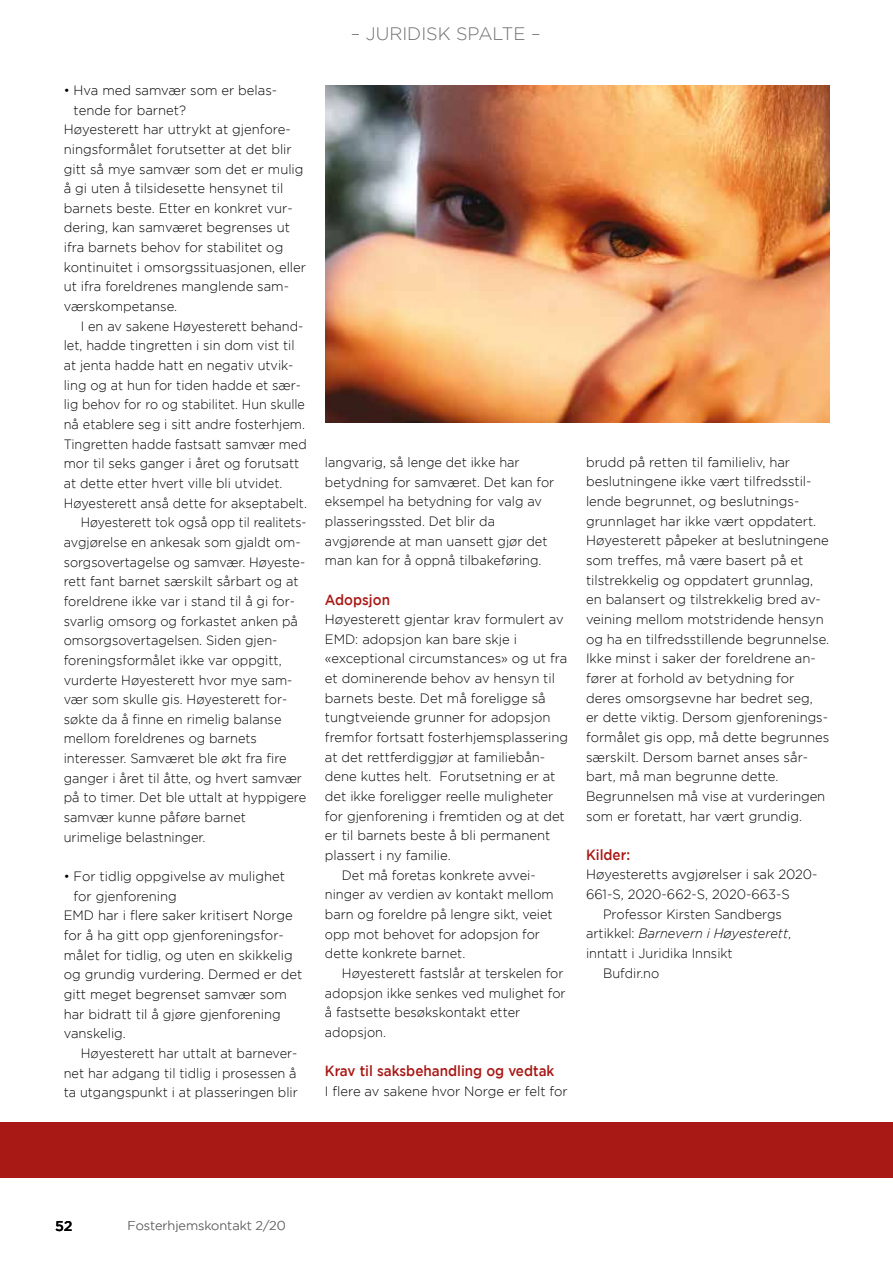
<style>
.page{position:relative;width:893px;height:1263px;background:#fff}
.page>*{position:absolute;margin:0;border:0;box-sizing:border-box;transform-origin:0 0}
.t1{font:300 18px "Gotham";color:#706f6f}
.t2{font:500 14.7px "Gotham";color:#a81815;scale:.92 1}
.t3{font:500 14.25px "Gotham";color:#000}
.t4{font:300 13.5px/19.6px "Gotham";color:#000}
.t5{font:300 13.5px/19.6px "Gotham";color:#000;scale:.95 1}
.t6{font:300 13.5px "Gotham";color:#000;scale:.94 1}
.t7{font:300 13.5px "Gotham";color:#000;scale:.93 1}
.t8{font:300 13.5px "Gotham";color:#000;scale:.91 1}
.t9{font:italic 300 13.5px "Gotham";color:#000;scale:.95 1}
.t10{font:300 12.75px "Gotham";color:#706f6f}
.s1{font-style:normal}
</style>
<div class="page">
<div style="left:0;top:1123px;width:893px;height:55px;background:#a81815"></div>
<img style="left:325px;top:85px;width:505px;height:338px">
<p class="t5" style="left:64px;top:80px;width:226px">• Hva med samvær som er belas-</p>
<p class="t4" style="left:74px;top:100px;width:114px">tende for barnet?</p>
<p class="t4" style="left:64px;top:119px;width:228px">Høyesterett har uttrykt at gjenfore-</p>
<p class="t4" style="left:64px;top:139px;width:229px">ningsformålet forutsetter at det blir</p>
<p class="t4" style="left:64px;top:159px;width:241px">gitt så mye samvær som det er mulig</p>
<p class="t4" style="left:64px;top:178px;width:221px">å gi uten å tilsidesette hensynet til</p>
<p class="t4" style="left:64px;top:198px;width:231px">barnets beste. Etter en konkret vur-</p>
<p class="t4" style="left:64px;top:218px;width:228px">dering, kan samværet begrenses ut</p>
<p class="t4" style="left:64px;top:237px;width:221px">ifra barnets behov for stabilitet og</p>
<p class="t4" style="left:64px;top:257px;width:244px">kontinuitet i omsorgssituasjonen, eller</p>
<p class="t4" style="left:64px;top:277px;width:227px">ut ifra foreldrenes manglende sam-</p>
<p class="t4" style="left:64px;top:296px;width:115px">værskompetanse.</p>
<p class="t5" style="left:81px;top:316px;width:236px">I en av sakene Høyesterett behand-</p>
<p class="t5" style="left:64px;top:336px;width:244px">let, hadde tingretten i sin dom vist til</p>
<p class="t5" style="left:64px;top:355px;width:243px">at jenta hadde hatt en negativ utvik-</p>
<p class="t5" style="left:64px;top:375px;width:251px">ling og at hun for tiden hadde et sær-</p>
<p class="t7" style="left:64px;top:397px;width:261px">lig behov for ro og stabilitet. Hun skulle</p>
<p class="t5" style="left:64px;top:414px;width:255px">nå etablere seg i sitt andre fosterhjem.</p>
<p class="t6" style="left:64px;top:436px;width:260px">Tingretten hadde fastsatt samvær med</p>
<p class="t5" style="left:64px;top:453px;width:250px">mor til seks ganger i året og forutsatt</p>
<p class="t5" style="left:64px;top:473px;width:232px">at dette etter hvert ville bli utvidet.</p>
<p class="t6" style="left:64px;top:495px;width:260px">Høyesterett anså dette for akseptabelt.</p>
<p class="t8" style="left:81px;top:515px;width:250px">Høyesterett tok også opp til realitets-</p>
<p class="t5" style="left:64px;top:532px;width:251px">avgjørelse en ankesak som gjaldt om-</p>
<p class="t6" style="left:64px;top:554px;width:258px">sorgsovertagelse og samvær. Høyeste-</p>
<p class="t5" style="left:64px;top:571px;width:249px">rett fant barnet særskilt sårbart og at</p>
<p class="t5" style="left:64px;top:591px;width:245px">foreldrene ikke var i stand til å gi for-</p>
<p class="t5" style="left:64px;top:611px;width:248px">svarlig omsorg og forkastet anken på</p>
<p class="t5" style="left:64px;top:630px;width:226px">omsorgsovertagelsen. Siden gjen-</p>
<p class="t5" style="left:64px;top:650px;width:231px">foreningsformålet ikke var oppgitt,</p>
<p class="t5" style="left:64px;top:670px;width:242px">vurderte Høyesterett hvor mye sam-</p>
<p class="t5" style="left:64px;top:689px;width:237px">vær som skulle gis. Høyesterett for-</p>
<p class="t5" style="left:64px;top:709px;width:231px">søkte da å finne en rimelig balanse</p>
<p class="t5" style="left:64px;top:729px;width:205px">mellom foreldrenes og barnets</p>
<p class="t5" style="left:64px;top:748px;width:236px">interesser. Samværet ble økt fra fire</p>
<p class="t5" style="left:64px;top:768px;width:252px">ganger i året til åtte, og hvert samvær</p>
<p class="t5" style="left:64px;top:788px;width:257px">på to timer. Det ble uttalt at hyppigere</p>
<p class="t5" style="left:64px;top:807px;width:193px">samvær kunne påføre barnet</p>
<p class="t5" style="left:64px;top:827px;width:151px">urimelige belastninger.</p>
<p class="t5" style="left:64px;top:866px;width:234px">• For tidlig oppgivelse av mulighet</p>
<p class="t4" style="left:74px;top:886px;width:105px">for gjenforening</p>
<p class="t4" style="left:64px;top:905px;width:231px">EMD har i flere saker kritisert Norge</p>
<p class="t4" style="left:64px;top:925px;width:222px">for å ha gitt opp gjenforeningsfor-</p>
<p class="t4" style="left:64px;top:945px;width:230px">målet for tidlig, og uten en skikkelig</p>
<p class="t4" style="left:64px;top:964px;width:240px">og grundig vurdering. Dermed er det</p>
<p class="t4" style="left:64px;top:984px;width:225px">gitt meget begrenset samvær som</p>
<p class="t4" style="left:64px;top:1004px;width:219px">har bidratt til å gjøre gjenforening</p>
<p class="t4" style="left:64px;top:1023px;width:64px">vanskelig.</p>
<p class="t5" style="left:81px;top:1043px;width:230px">Høyesterett har uttalt at barnever-</p>
<p class="t5" style="left:64px;top:1063px;width:247px">net har adgang til tidlig i prosessen å</p>
<p class="t5" style="left:64px;top:1082px;width:248px">ta utgangspunkt i at plasseringen blir</p>
<h1 class="t1" style="left:351px;top:23px;width:191px">– JURIDISK SPALTE –</h1>
<p class="t5" style="left:325px;top:452px;width:243px">langvarig, så lenge det ikke har betydning for samværet. Det kan for eksempel ha betydning for valg av plasseringssted. Det blir da avgjørende at man uansett gjør det man kan for å oppnå tilbakeføring.</p>
<p class="t2" style="left:325px;top:591px;width:72px">Adopsjon</p>
<p class="t4" style="left:325px;top:609px;width:240px">Høyesterett gjentar krav formulert av</p>
<p class="t4" style="left:325px;top:629px;width:193px">EMD: adopsjon kan bare skje i</p>
<p class="t4" style="left:325px;top:649px;width:244px">«exceptional circumstances» og ut fra</p>
<p class="t4" style="left:325px;top:668px;width:232px">et dominerende behov av hensyn til</p>
<p class="t4" style="left:325px;top:688px;width:222px">barnets beste. Det må foreligge så</p>
<p class="t4" style="left:325px;top:708px;width:227px">tungtveiende grunner for adopsjon</p>
<p class="t4" style="left:325px;top:727px;width:245px">fremfor fortsatt fosterhjemsplassering</p>
<p class="t4" style="left:325px;top:747px;width:222px">at det rettferdiggjør at familiebån-</p>
<p class="t4" style="left:325px;top:767px;width:232px">dene kuttes helt. Forutsetning er at</p>
<p class="t4" style="left:325px;top:786px;width:230px">det ikke foreligger reelle muligheter</p>
<p class="t4" style="left:325px;top:806px;width:241px">for gjenforening i fremtiden og at det</p>
<p class="t4" style="left:325px;top:826px;width:227px">er til barnets beste å bli permanent</p>
<p class="t4" style="left:325px;top:845px;width:127px">plassert i ny familie.</p>
<p class="t5" style="left:342px;top:865px;width:205px">Det må foretas konkrete avvei-</p>
<p class="t5" style="left:325px;top:884px;width:242px">ninger av verdien av kontakt mellom</p>
<p class="t5" style="left:325px;top:904px;width:241px">barn og foreldre på lengre sikt, veiet</p>
<p class="t5" style="left:325px;top:924px;width:228px">opp mot behovet for adopsjon for</p>
<p class="t5" style="left:325px;top:943px;width:149px">dette konkrete barnet.</p>
<p class="t5" style="left:342px;top:963px;width:235px">Høyesterett fastslår at terskelen for</p>
<p class="t5" style="left:325px;top:983px;width:255px">adopsjon ikke senkes ved mulighet for</p>
<p class="t5" style="left:325px;top:1002px;width:207px">å fastsette besøkskontakt etter</p>
<p class="t5" style="left:325px;top:1022px;width:66px">adopsjon.</p>
<p class="t2" style="left:325px;top:1062px;width:251px">Krav til saksbehandling og vedtak</p>
<p class="t4" style="left:325px;top:1081px;width:244px">I flere av sakene hvor Norge er felt for</p>
<p class="t4" style="left:586px;top:452px;width:245px">brudd på retten til familieliv, har beslutningene ikke vært tilfredsstil&shy;lende begrunnet, og beslutnings&shy;grunnlaget har ikke vært oppdatert.<br>Høyesterett påpeker at beslutningene som treffes, må være basert på et tilstrekkelig og oppdatert grunnlag, en balansert og tilstrekkelig bred av&shy;veining mellom motstridende hensyn og ha en tilfredsstillende begrunnelse.<br>Ikke minst i saker der foreldrene an&shy;fører at forhold av betydning for deres omsorgsevne har bedret seg,<br>er dette viktig. Dersom gjenforenings&shy;formålet gis opp, må dette begrunnes særskilt. Dersom barnet anses sår&shy;bart, må man begrunne dette.<br>Begrunnelsen må vise at vurderingen som er foretatt, har vært grundig.</p>
<p class="t2" style="left:586px;top:846px;width:49px">Kilder:</p>
<p class="t4" style="left:586px;top:865px;width:233px">Høyesteretts avgjørelser i sak 2020-</p>
<p class="t4" style="left:586px;top:884px;width:205px">661-S, 2020-662-S, 2020-663-S</p>
<p class="t5" style="left:603px;top:904px;width:190px">Professor Kirsten Sandbergs</p>
<p class="t9" style="left:586px;top:926px;width:217px"><span class="s1">artikkel:</span> Barnevern i Høyesterett<span class="s1">,</span></p>
<p class="t5" style="left:586px;top:943px;width:156px">inntatt i Juridika Innsikt</p>
<p class="t5" style="left:603px;top:963px;width:61px">Bufdir.no</p>
<p class="t3" style="left:55px;top:1218px;width:19px">52</p>
<p class="t10" style="left:128px;top:1219px;width:160px">Fosterhjemskontakt 2/20</p>
</div>
